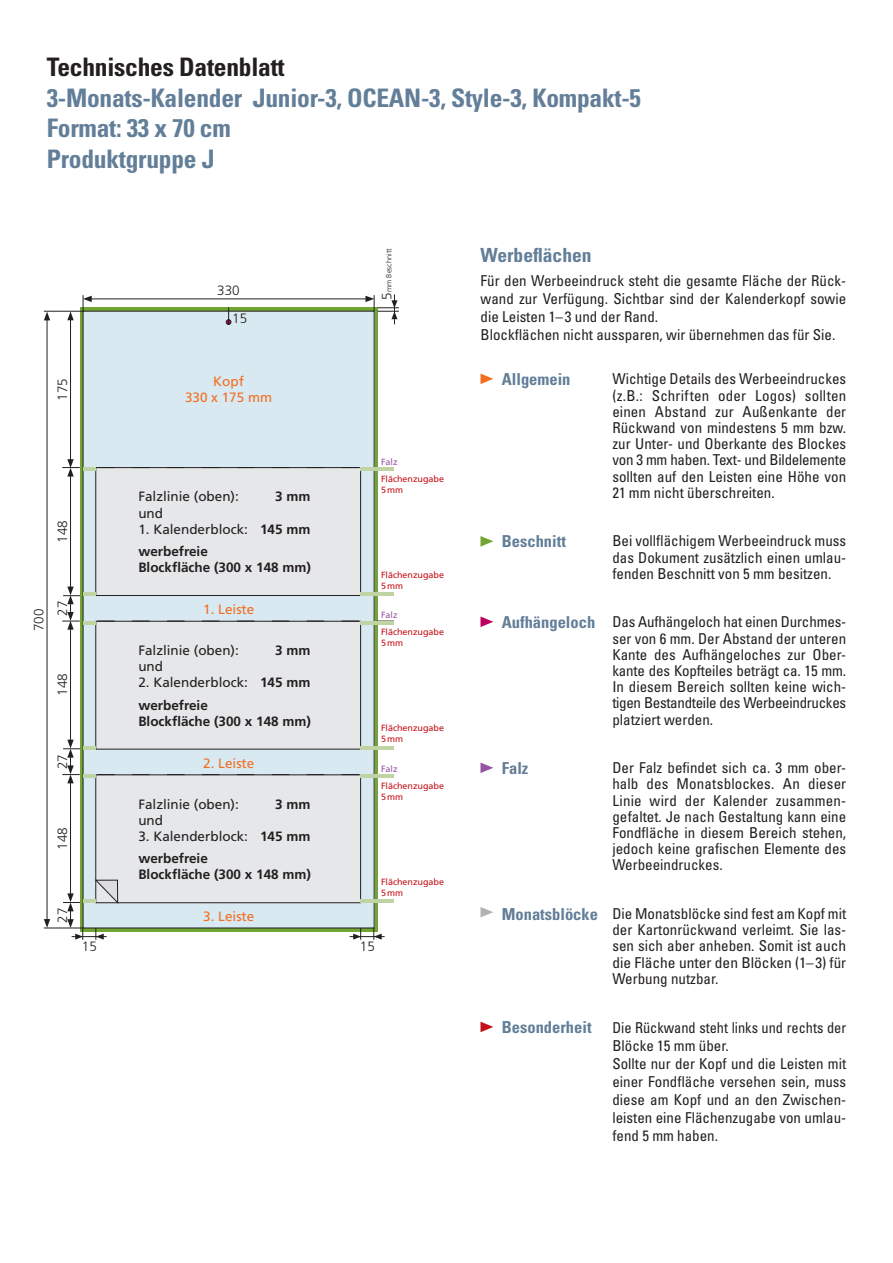
<style>
.page{position:relative;width:893px;height:1263px;background:#fff}
.page>*{position:absolute;margin:0;border:0;box-sizing:border-box;transform-origin:0 0}
.t1{font:700 condensed 25.5px "Univers";letter-spacing:-.01em;color:#627e98}
.t2{font:700 condensed 25.5px "Univers";letter-spacing:-.01em;color:#231f20}
.t3{font:700 condensed 19.5px "Univers";color:#627e98}
.t4{font:700 condensed 16.5px "Univers";color:#627e98}
.t5{font:condensed 15px/16.2px "Univers";color:#231f20;text-align:justify}
.t6{font:condensed 15px/18px "Univers";color:#231f20;scale:.96 1}
.t7{font:13.5px "Frutiger";color:#231f20}
.t8{font:700 13.5px "Frutiger";color:#231f20}
.t9{font:13.5px "Frutiger";color:#f36e21}
.t10{font:300 13.5px "Frutiger";color:#231f20}
.t11{font:9px "Frutiger";color:#c4121a}
.t12{font:9px "Frutiger";color:#9455a2}
.t13{font:300 7.5px "Frutiger";color:#231f20}
.s1{font-size:13.5px}
.s2{font-weight:700}
</style>
<div class="page">
<svg style="left:480px;top:374px;width:13px;height:10px"></svg>
<svg style="left:480px;top:536px;width:13px;height:11px"></svg>
<svg style="left:480px;top:616px;width:13px;height:11px"></svg>
<svg style="left:480px;top:762px;width:13px;height:11px"></svg>
<svg style="left:480px;top:907px;width:13px;height:10px"></svg>
<svg style="left:480px;top:1022px;width:13px;height:10px"></svg>
<svg style="left:80px;top:307px;width:297px;height:624px;background:#6a9236"></svg>
<div style="left:83px;top:311px;width:291px;height:617px;background:#d8e9f1"></div>
<div style="left:96px;top:468px;width:265px;height:127px;background:#e6e7e9"></div>
<div style="left:96px;top:621px;width:265px;height:128px;background:#e6e7e9"></div>
<div style="left:96px;top:775px;width:265px;height:128px;background:#e6e7e9"></div>
<div style="left:96px;top:775px;width:265px;height:128px;border:1px solid #231f20"></div>
<svg style="left:226px;top:307px;width:5px;height:18px"></svg>
<hr style="left:89px;top:299px;width:279px;height:1px;background:#231f20">
<svg style="left:83px;top:295px;width:9px;height:16px"></svg>
<hr style="left:394px;top:294px;width:1px;height:30px;background:#231f20">
<svg style="left:365px;top:295px;width:34px;height:24px"></svg>
<hr style="left:350px;top:936px;width:35px;height:1px;background:#231f20">
<svg style="left:374px;top:928px;width:8px;height:12px"></svg>
<svg style="left:353px;top:928px;width:8px;height:12px"></svg>
<hr style="left:70px;top:318px;width:1px;height:144px;background:#231f20">
<svg style="left:67px;top:312px;width:7px;height:8px"></svg>
<hr style="left:70px;top:474px;width:1px;height:115px;background:#231f20">
<hr style="left:70px;top:627px;width:1px;height:115px;background:#231f20">
<hr style="left:70px;top:781px;width:1px;height:115px;background:#231f20">
<hr style="left:47px;top:318px;width:1px;height:603px;background:#231f20">
<svg style="left:44px;top:919px;width:6px;height:9px"></svg>
<svg style="left:44px;top:312px;width:6px;height:8px"></svg>
<hr style="left:44px;top:311px;width:39px;height:1px;background:#231f20">
<hr style="left:44px;top:928px;width:39px;height:1px;background:#231f20">
<hr style="left:361px;top:900px;width:33px;height:3px;background:#c0d4a3">
<svg style="left:62px;top:459px;width:332px;height:17px"></svg>
<svg style="left:62px;top:587px;width:332px;height:43px"></svg>
<svg style="left:62px;top:740px;width:332px;height:43px"></svg>
<svg style="left:63px;top:880px;width:55px;height:60px"></svg>
<p class="t2" style="left:47px;top:51px;width:239px">Technisches Datenblatt</p>
<p class="t1" style="left:47px;top:82px;width:596px">3-Monats-Kalender Junior-3, OCEAN-3, Style-3, Kompakt-5</p>
<p class="t1" style="left:47px;top:113px;width:185px">Format: 33 x 70 cm</p>
<p class="t1" style="left:47px;top:143px;width:169px">Produktgruppe J</p>
<p class="t10" style="left:55px;top:401px;width:24px;rotate:-90deg">175</p>
<p class="t10" style="left:217px;top:283px;width:24px">330</p>
<p class="t10" style="left:232px;top:311px;width:17px">15</p>
<p class="t9" style="left:213px;top:374px;width:32px">Kopf</p>
<p class="t9" style="left:185px;top:390px;width:89px">330 x 175 mm</p>
<p class="t13" style="left:385px;top:300px;width:53px;rotate:-90deg"><span class="s1">5</span>mm Beschnitt</p>
<p class="t10" style="left:55px;top:543px;width:24px;rotate:-90deg">148</p>
<p class="t10" style="left:31px;top:631px;width:24px;rotate:-90deg">700</p>
<p class="t10" style="left:55px;top:616px;width:17px;rotate:-90deg">27</p>
<p class="t10" style="left:55px;top:696px;width:24px;rotate:-90deg">148</p>
<p class="t10" style="left:55px;top:769px;width:17px;rotate:-90deg">27</p>
<p class="t10" style="left:55px;top:849px;width:24px;rotate:-90deg">148</p>
<p class="t10" style="left:55px;top:923px;width:17px;rotate:-90deg">27</p>
<p class="t7" style="left:138px;top:489px;width:102px">Falzlinie (oben):</p>
<p class="t8" style="left:275px;top:489px;width:37px">3 mm</p>
<p class="t7" style="left:138px;top:505px;width:26px">und</p>
<p class="t7" style="left:138px;top:521px;width:173px">1. Kalenderblock: <span class="s2">145 mm</span></p>
<p class="t8" style="left:138px;top:543px;width:71px">werbefreie</p>
<p class="t8" style="left:138px;top:560px;width:174px">Blockfläche (300 x 148 mm)</p>
<p class="t9" style="left:203px;top:601px;width:53px">1. Leiste</p>
<p class="t7" style="left:138px;top:642px;width:102px">Falzlinie (oben):</p>
<p class="t8" style="left:275px;top:642px;width:37px">3 mm</p>
<p class="t7" style="left:138px;top:659px;width:26px">und</p>
<p class="t7" style="left:138px;top:675px;width:173px">2. Kalenderblock: <span class="s2">145 mm</span></p>
<p class="t8" style="left:138px;top:697px;width:71px">werbefreie</p>
<p class="t8" style="left:138px;top:713px;width:174px">Blockfläche (300 x 148 mm)</p>
<p class="t9" style="left:203px;top:755px;width:53px">2. Leiste</p>
<p class="t7" style="left:138px;top:796px;width:102px">Falzlinie (oben):</p>
<p class="t8" style="left:275px;top:796px;width:37px">3 mm</p>
<p class="t7" style="left:138px;top:812px;width:26px">und</p>
<p class="t7" style="left:138px;top:828px;width:173px">3. Kalenderblock: <span class="s2">145 mm</span></p>
<p class="t8" style="left:138px;top:851px;width:71px">werbefreie</p>
<p class="t8" style="left:138px;top:867px;width:174px">Blockfläche (300 x 148 mm)</p>
<p class="t9" style="left:203px;top:909px;width:53px">3. Leiste</p>
<p class="t12" style="left:381px;top:456px;width:18px">Falz</p>
<p class="t11" style="left:381px;top:473px;width:65px">Flächenzugabe</p>
<p class="t11" style="left:381px;top:484px;width:24px">5mm</p>
<p class="t11" style="left:381px;top:569px;width:65px">Flächenzugabe</p>
<p class="t11" style="left:381px;top:580px;width:24px">5mm</p>
<p class="t12" style="left:381px;top:610px;width:18px">Falz</p>
<p class="t11" style="left:381px;top:627px;width:65px">Flächenzugabe</p>
<p class="t11" style="left:381px;top:638px;width:24px">5mm</p>
<p class="t11" style="left:381px;top:723px;width:65px">Flächenzugabe</p>
<p class="t11" style="left:381px;top:734px;width:24px">5mm</p>
<p class="t12" style="left:381px;top:763px;width:18px">Falz</p>
<p class="t11" style="left:381px;top:780px;width:65px">Flächenzugabe</p>
<p class="t11" style="left:381px;top:791px;width:24px">5mm</p>
<p class="t11" style="left:381px;top:876px;width:65px">Flächenzugabe</p>
<p class="t11" style="left:381px;top:887px;width:24px">5mm</p>
<p class="t10" style="left:82px;top:938px;width:17px">15</p>
<p class="t10" style="left:360px;top:938px;width:17px">15</p>
<p class="t3" style="left:480px;top:243px;width:113px">Werbeflächen</p>
<p class="t5" style="left:480px;top:271px;width:367px;line-height:18px">Für den Werbeeindruck steht die gesamte Fläche der Rück&shy;wand zur Verfügung. Sichtbar sind der Kalenderkopf sowie die Leisten 1– 3 und der Rand.</p>
<p class="t5" style="left:480px;top:326px;width:356px">Blockflächen nicht aussparen, wir übernehmen das für Sie.</p>
<p class="t5" style="left:612px;top:370px;width:235px">Wichtige Details des Werbeeindruckes (z.B.: Schriften oder Logos) sollten einen Abstand zur Außenkante der Rückwand von mindestens 5 mm bzw. zur Unter- und Oberkante des Blockes von 3 mm haben. Text- und Bildelemente sollten auf den Leisten eine Höhe von 21 mm nicht überschreiten.</p>
<p class="t5" style="left:612px;top:532px;width:235px">Bei vollflächigem Werbeeindruck muss das Dokument zusätzlich einen umlau&shy;fenden Beschnitt von 5 mm besitzen.</p>
<p class="t5" style="left:612px;top:613px;width:235px">Das Aufhängeloch hat einen Durchmes&shy;ser von 6 mm. Der Abstand der unteren Kante des Aufhängeloches zur Ober&shy;kante des Kopfteiles beträgt ca. 15 mm.<br>In diesem Bereich sollten keine wich&shy;tigen Bestandteile des Werbeeindruckes platziert werden.</p>
<p class="t5" style="left:612px;top:759px;width:235px">Der Falz befindet sich ca. 3 mm ober&shy;halb des Monatsblockes. An dieser Linie wird der Kalender zusammen&shy;gefaltet. Je nach Gestaltung kann eine Fondfläche in diesem Bereich stehen, jedoch keine grafischen Elemente des Werbeeindruckes.</p>
<p class="t5" style="left:612px;top:905px;width:235px">Die Monatsblöcke sind fest am Kopf mit der Kartonrückwand verleimt. Sie las&shy;sen sich aber anheben. Somit ist auch die Fläche unter den Blöcken (1–3) für Werbung nutzbar.</p>
<p class="t6" style="left:612px;top:1018px;width:245px">Die Rückwand steht links und rechts der<br>Blöcke 15 mm über.</p>
<p class="t5" style="left:612px;top:1054px;width:235px;line-height:18px">Sollte nur der Kopf und die Leisten mit einer Fondfläche versehen sein, muss diese am Kopf und an den Zwischen&shy;leisten eine Flächenzugabe von umlau&shy;fend 5 mm haben.</p>
<p class="t4" style="left:502px;top:369px;width:70px">Allgemein</p>
<p class="t4" style="left:502px;top:531px;width:66px">Beschnitt</p>
<p class="t4" style="left:502px;top:612px;width:95px">Aufhängeloch</p>
<p class="t4" style="left:502px;top:758px;width:28px">Falz</p>
<p class="t4" style="left:502px;top:904px;width:98px">Monatsblöcke</p>
<p class="t4" style="left:502px;top:1017px;width:91px">Besonderheit</p>
</div>
